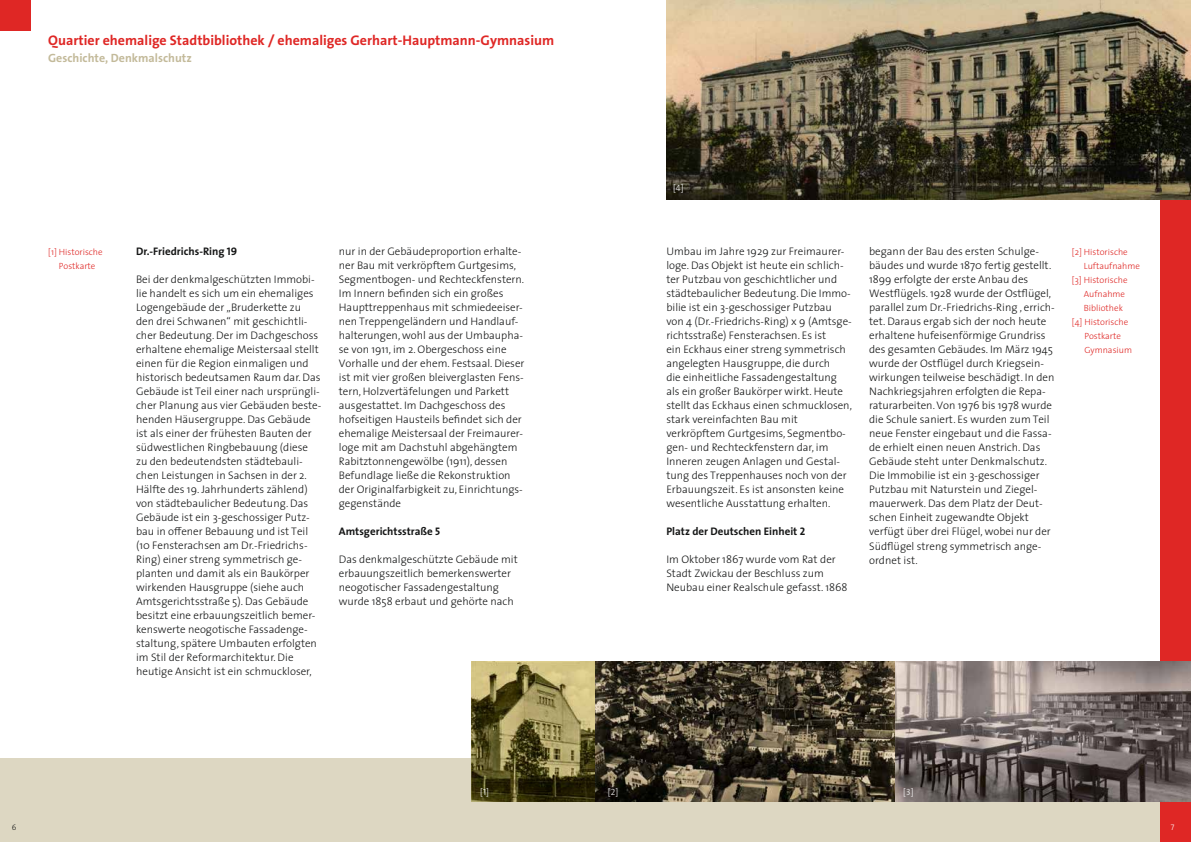
<style>
.page{position:relative;width:1191px;height:842px;background:#fff}
.page>*{position:absolute;margin:0;border:0;box-sizing:border-box;transform-origin:0 0}
.t1{font:700 14px "The Sans B7";color:#df2725}
.t2{font:700 12px "The Sans B7";color:#c3ba9a}
.t3{font:300 11px/14px "The Sans";color:#151616}
.t4{font:700 11px "The Sans";color:#151616}
.t5{font:300 9px/14px "The Sans";color:#df2725;text-align:center}
.t6{font:9px "The Sans Light Caps";color:#fff}
.t7{font:8px "The Sans Light Caps";color:#151616}
.t8{font:8px "The Sans Light Caps";color:#fff}
.s1{font-family:"The Sans Bold Caps";font-weight:400}
</style>
<div class="page">
<div style="left:0;top:758px;width:1191px;height:84px;background:#ddd7c2"></div>
<div style="left:1159px;top:0;width:32px;height:842px;background:#df2725"></div>
<div style="left:0;top:0;width:31px;height:31px;background:#df2725"></div>
<img style="left:666px;top:0;width:525px;height:199px">
<img style="left:471px;top:661px;width:720px;height:140px">
<p class="t1" style="left:48px;top:33px;width:507px">Quartier ehemalige Stadtbibliothek / ehemaliges Gerhart-Hauptmann-Gymnasium</p>
<p class="t2" style="left:48px;top:51px;width:145px">Geschichte, Denkmalschutz</p>
<p class="t6" style="left:673px;top:183px;width:12px">[4]</p>
<p class="t4" style="left:136px;top:242px;width:103px">Dr.-Friedrichs-Ring <span class="s1">19</span></p>
<p class="t3" style="left:136px;top:272px;width:187px">Bei der denkmalgeschützten Immobi&shy;lie handelt es sich um ein ehemaliges Logengebäude der „Bruderkette zu den drei Schwanen“ mit geschichtli&shy;cher Bedeutung. Der im Dachgeschoss erhaltene ehemalige Meistersaal stellt einen für die Region einmaligen und historisch bedeutsamen Raum dar. Das Gebäude ist Teil einer nach ursprüngli&shy;cher Planung aus vier Gebäuden beste&shy;henden Häusergruppe. Das Gebäude ist als einer der frühesten Bauten der südwestlichen Ringbebauung (diese zu den bedeutendsten städtebauli&shy;chen Leistungen in Sachsen in der 2.<br>Hälfte des 19. Jahrhunderts zählend) von städtebaulicher Bedeutung. Das Gebäude ist ein 3-geschossiger Putz&shy;bau in offener Bebauung und ist Teil (10 Fensterachsen am Dr.-Friedrichs-Ring) einer streng symmetrisch ge&shy;planten und damit als ein Baukörper wirkenden Hausgruppe (siehe auch Amtsgerichtsstraße 5). Das Gebäude besitzt eine erbauungszeitlich bemer&shy;kenswerte neogotische Fassadenge&shy;staltung, spätere Umbauten erfolgten im Stil der Reformarchitektur. Die heutige Ansicht ist ein schmuckloser,</p>
<p class="t3" style="left:339px;top:244px;width:187px">nur in der Gebäudeproportion erhalte&shy;ner Bau mit verkröpftem Gurtgesims, Segmentbogen- und Rechteckfenstern.<br>Im Innern befinden sich ein großes Haupttreppenhaus mit schmiedeeiser&shy;nen Treppengeländern und Handlauf&shy;halterungen, wohl aus der Umbaupha&shy;se von 1911, im 2. Obergeschoss eine Vorhalle und der ehem. Festsaal. Dieser ist mit vier großen bleiverglasten Fens&shy;tern, Holzvertäfelungen und Parkett ausgestattet. Im Dachgeschoss des hofseitigen Hausteils befindet sich der ehemalige Meistersaal der Freimaurer&shy;loge mit am Dachstuhl abgehängtem Rabitztonnengewölbe (1911), dessen Befundlage ließe die Rekonstruktion der Originalfarbigkeit zu, Einrichtungs&shy;gegenstände</p>
<p class="t4" style="left:339px;top:522px;width:103px">Amtsgerichtsstraße <span class="s1">5</span></p>
<p class="t3" style="left:339px;top:552px;width:180px">Das denkmalgeschützte Gebäude mit erbauungszeitlich bemerkenswerter neogotischer Fassadengestaltung wurde 1858 erbaut und gehörte nach</p>
<p class="t3" style="left:666px;top:244px;width:187px">Umbau im Jahre 1929 zur Freimaurer&shy;loge. Das Objekt ist heute ein schlich&shy;ter Putzbau von geschichtlicher und städtebaulicher Bedeutung. Die Immo&shy;bilie ist ein 3-geschossiger Putzbau von 4 (Dr.-Friedrichs-Ring) x 9 (Amtsge&shy;richtsstraße) Fensterachsen. Es ist<br>ein Eckhaus einer streng symmetrisch angelegten Hausgruppe, die durch<br>die einheitliche Fassadengestaltung als ein großer Baukörper wirkt. Heute stellt das Eckhaus einen schmucklosen, stark vereinfachten Bau mit verkröpftem Gurtgesims, Segmentbo&shy;gen- und Rechteckfenstern dar, im Inneren zeugen Anlagen und Gestal&shy;tung des Treppenhauses noch von der Erbauungszeit. Es ist ansonsten keine wesentliche Ausstattung erhalten.</p>
<p class="t4" style="left:666px;top:522px;width:141px">Platz der Deutschen Einheit <span class="s1">2</span></p>
<p class="t3" style="left:666px;top:552px;width:183px">Im Oktober 1867 wurde vom Rat der<br>Stadt Zwickau der Beschluss zum<br>Neubau einer Realschule gefasst. 1868</p>
<p class="t3" style="left:869px;top:244px;width:187px">begann der Bau des ersten Schulge&shy;bäudes und wurde 1870 fertig gestellt.<br>1899 erfolgte der erste Anbau des Westflügels. 1928 wurde der Ostflügel, parallel zum Dr.-Friedrichs-Ring , errich&shy;tet. Daraus ergab sich der noch heute erhaltene hufeisenförmige Grundriss des gesamten Gebäudes. Im März 1945 wurde der Ostflügel durch Kriegsein&shy;wirkungen teilweise beschädigt. In den Nachkriegsjahren erfolgten die Repa&shy;raturarbeiten. Von 1976 bis 1978 wurde die Schule saniert. Es wurden zum Teil neue Fenster eingebaut und die Fassa&shy;de erhielt einen neuen Anstrich. Das Gebäude steht unter Denkmalschutz.<br>Die Immobilie ist ein 3-geschossiger Putzbau mit Naturstein und Ziegel&shy;mauerwerk. Das dem Platz der Deut&shy;schen Einheit zugewandte Objekt verfügt über drei Flügel, wobei nur der Südflügel streng symmetrisch ange&shy;ordnet ist.</p>
<p class="t5" style="left:48px;top:245px;width:56px">[1] Historische<br>Postkarte</p>
<p class="t5" style="left:1071px;top:245px;width:57px">[2] Historische</p>
<p class="t5" style="left:1084px;top:259px;width:58px">Luftaufnahme</p>
<p class="t5" style="left:1071px;top:273px;width:57px">[3] Historische</p>
<p class="t5" style="left:1083px;top:287px;width:43px">Aufnahme</p>
<p class="t5" style="left:1083px;top:301px;width:41px">Bibliothek</p>
<p class="t5" style="left:1071px;top:315px;width:58px">[4] Historische</p>
<p class="t5" style="left:1084px;top:329px;width:38px">Postkarte</p>
<p class="t5" style="left:1084px;top:343px;width:49px">Gymnasium</p>
<p class="t6" style="left:480px;top:787px;width:10px">[1]</p>
<p class="t6" style="left:608px;top:787px;width:12px">[2]</p>
<p class="t6" style="left:903px;top:787px;width:12px">[3]</p>
<p class="t7" style="left:12px;top:823px;width:6px">6</p>
<p class="t8" style="left:1171px;top:823px;width:5px">7</p>
</div>
